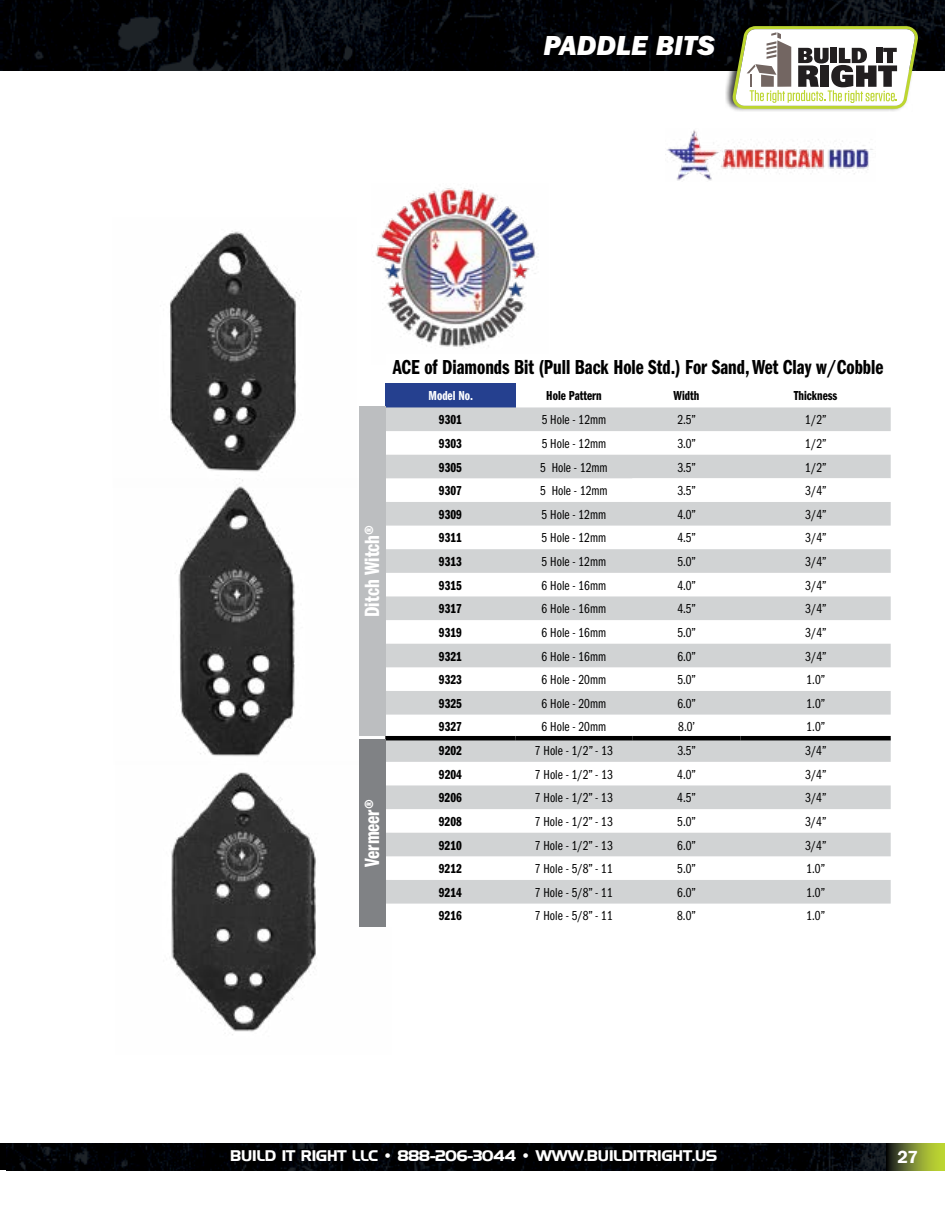
<style>
.page{position:relative;width:945px;height:1215px;background:#fff}
.page>*{position:absolute;margin:0;border:0;box-sizing:border-box;transform-origin:0 0}
.t1{font:italic 800 28.5px "Franklin Gothic";color:#fff}
.t2{font:21.3px "Franklin Gothic Demi Cmpr";color:#fff}
.t3{font:21px "Franklin Gothic Demi Cmpr";color:#000}
.t4{font:600 18px "Franklin Gothic";color:#fff}
.t5{font:700 15px "Hanzel";color:#fff}
.t6{font:13.5px "Franklin Gothic Book Cmpr";color:#000}
.t7{font:13.5px "Franklin Gothic Demi Cmpr";color:#000}
.t8{font:13.5px "Franklin Gothic Demi Cmpr";color:#fff}
</style>
<div class="page">
<img style="left:6px;top:1143px;width:881px;height:27px">
<div style="left:228px;top:1149px;width:488px;height:11px;background:#000"></div>
<img style="left:0;top:0;width:945px;height:71px">
<div style="left:725px;top:19px;width:193px;height:93px;background:#000;opacity:.75"></div>
<svg style="left:733px;top:26px;width:185px;height:83px"></svg>
<svg style="left:887px;top:1143px;width:58px;height:27px;background:#7a892f"></svg>
<img style="left:667px;top:130px;width:206px;height:51px">
<img style="left:171px;top:772px;width:145px;height:263px">
<img style="left:170px;top:231px;width:130px;height:248px">
<img style="left:178px;top:480px;width:207px;height:277px">
<img style="left:375px;top:188px;width:162px;height:160px">
<div style="left:385px;top:383px;width:131px;height:24px;background:#25408f"></div>
<svg style="left:385px;top:407px;width:506px;height:497px;fill:#d1d3d4"></svg>
<svg style="left:632px;top:478px;width:259px;height:24px"></svg>
<hr style="left:385px;top:736px;width:131px;height:4px;background:#000">
<hr style="left:516px;top:736px;width:116px;height:4px;background:#000">
<hr style="left:632px;top:736px;width:108px;height:4px;background:#000">
<hr style="left:740px;top:736px;width:151px;height:4px;background:#000">
<div style="left:359px;top:406px;width:26px;height:330px;background:#bcbec0"></div>
<div style="left:359px;top:740px;width:26px;height:187px;background:#808285"></div>
<div style="left:541px;top:35px;width:173px;height:19px;background:#000"></div>
<h1 class="t1" style="left:543px;top:29px;width:173px">PADDLE BITS</h1>
<h2 class="t2" style="left:360px;top:617px;width:94px;rotate:-90deg">Ditch Witch®</h2>
<h2 class="t2" style="left:360px;top:867px;width:69px;rotate:-90deg">Vermeer®</h2>
<h3 class="t3" style="left:393px;top:355px;width:492px">ACE of Diamonds Bit (Pull Back Hole Std.) For Sand, Wet Clay w/Cobble</h3>
<p class="t8" style="left:429px;top:388px;width:46px">Model No.</p>
<p class="t7" style="left:546px;top:388px;width:57px">Hole Pattern</p>
<p class="t7" style="left:673px;top:388px;width:28px">Width</p>
<p class="t7" style="left:794px;top:388px;width:45px">Thickness</p>
<p class="t7" style="left:439px;top:412px;width:25px">9301</p>
<p class="t6" style="left:542px;top:413px;width:66px">5 Hole - 12mm</p>
<p class="t6" style="left:677px;top:413px;width:20px">2.5”</p>
<p class="t6" style="left:805px;top:413px;width:23px">1/2”</p>
<p class="t7" style="left:439px;top:436px;width:25px">9303</p>
<p class="t6" style="left:542px;top:436px;width:66px">5 Hole - 12mm</p>
<p class="t6" style="left:677px;top:436px;width:20px">3.0”</p>
<p class="t6" style="left:805px;top:436px;width:23px">1/2”</p>
<p class="t7" style="left:439px;top:460px;width:25px">9305</p>
<p class="t6" style="left:540px;top:460px;width:69px">5 Hole - 12mm</p>
<p class="t6" style="left:677px;top:460px;width:20px">3.5”</p>
<p class="t6" style="left:805px;top:460px;width:23px">1/2”</p>
<p class="t7" style="left:439px;top:483px;width:25px">9307</p>
<p class="t6" style="left:540px;top:483px;width:69px">5 Hole - 12mm</p>
<p class="t6" style="left:677px;top:483px;width:20px">3.5”</p>
<p class="t6" style="left:805px;top:483px;width:23px">3/4”</p>
<p class="t7" style="left:439px;top:507px;width:25px">9309</p>
<p class="t6" style="left:542px;top:507px;width:66px">5 Hole - 12mm</p>
<p class="t6" style="left:677px;top:507px;width:20px">4.0”</p>
<p class="t6" style="left:805px;top:507px;width:23px">3/4”</p>
<p class="t7" style="left:439px;top:531px;width:25px">9311</p>
<p class="t6" style="left:542px;top:531px;width:66px">5 Hole - 12mm</p>
<p class="t6" style="left:677px;top:531px;width:20px">4.5”</p>
<p class="t6" style="left:805px;top:531px;width:23px">3/4”</p>
<p class="t7" style="left:439px;top:554px;width:25px">9313</p>
<p class="t6" style="left:542px;top:554px;width:66px">5 Hole - 12mm</p>
<p class="t6" style="left:677px;top:554px;width:20px">5.0”</p>
<p class="t6" style="left:805px;top:554px;width:23px">3/4”</p>
<p class="t7" style="left:439px;top:578px;width:25px">9315</p>
<p class="t6" style="left:542px;top:578px;width:66px">6 Hole - 16mm</p>
<p class="t6" style="left:677px;top:578px;width:20px">4.0”</p>
<p class="t6" style="left:805px;top:578px;width:23px">3/4”</p>
<p class="t7" style="left:439px;top:601px;width:25px">9317</p>
<p class="t6" style="left:542px;top:602px;width:66px">6 Hole - 16mm</p>
<p class="t6" style="left:677px;top:602px;width:20px">4.5”</p>
<p class="t6" style="left:805px;top:602px;width:23px">3/4”</p>
<p class="t7" style="left:439px;top:625px;width:25px">9319</p>
<p class="t6" style="left:542px;top:625px;width:66px">6 Hole - 16mm</p>
<p class="t6" style="left:677px;top:625px;width:20px">5.0”</p>
<p class="t6" style="left:805px;top:625px;width:23px">3/4”</p>
<p class="t7" style="left:439px;top:649px;width:25px">9321</p>
<p class="t6" style="left:542px;top:649px;width:66px">6 Hole - 16mm</p>
<p class="t6" style="left:677px;top:649px;width:20px">6.0”</p>
<p class="t6" style="left:805px;top:649px;width:23px">3/4”</p>
<p class="t7" style="left:439px;top:672px;width:25px">9323</p>
<p class="t6" style="left:542px;top:672px;width:66px">6 Hole - 20mm</p>
<p class="t6" style="left:677px;top:672px;width:20px">5.0”</p>
<p class="t6" style="left:807px;top:672px;width:20px">1.0”</p>
<p class="t7" style="left:439px;top:696px;width:25px">9325</p>
<p class="t6" style="left:542px;top:696px;width:66px">6 Hole - 20mm</p>
<p class="t6" style="left:677px;top:696px;width:20px">6.0”</p>
<p class="t6" style="left:807px;top:696px;width:20px">1.0”</p>
<p class="t7" style="left:439px;top:720px;width:25px">9327</p>
<p class="t6" style="left:542px;top:720px;width:66px">6 Hole - 20mm</p>
<p class="t6" style="left:678px;top:720px;width:18px">8.0’</p>
<p class="t6" style="left:807px;top:720px;width:20px">1.0”</p>
<p class="t7" style="left:439px;top:743px;width:25px">9202</p>
<p class="t6" style="left:535px;top:743px;width:79px">7 Hole - 1/2” - 13</p>
<p class="t6" style="left:677px;top:743px;width:20px">3.5”</p>
<p class="t6" style="left:805px;top:743px;width:23px">3/4”</p>
<p class="t7" style="left:439px;top:767px;width:25px">9204</p>
<p class="t6" style="left:535px;top:767px;width:79px">7 Hole - 1/2” - 13</p>
<p class="t6" style="left:677px;top:767px;width:20px">4.0”</p>
<p class="t6" style="left:805px;top:767px;width:23px">3/4”</p>
<p class="t7" style="left:439px;top:790px;width:25px">9206</p>
<p class="t6" style="left:535px;top:791px;width:79px">7 Hole - 1/2” - 13</p>
<p class="t6" style="left:677px;top:791px;width:20px">4.5”</p>
<p class="t6" style="left:805px;top:791px;width:23px">3/4”</p>
<p class="t7" style="left:439px;top:814px;width:25px">9208</p>
<p class="t6" style="left:535px;top:814px;width:79px">7 Hole - 1/2” - 13</p>
<p class="t6" style="left:677px;top:814px;width:20px">5.0”</p>
<p class="t6" style="left:805px;top:814px;width:23px">3/4”</p>
<p class="t7" style="left:439px;top:838px;width:25px">9210</p>
<p class="t6" style="left:535px;top:838px;width:79px">7 Hole - 1/2” - 13</p>
<p class="t6" style="left:677px;top:838px;width:20px">6.0”</p>
<p class="t6" style="left:805px;top:838px;width:23px">3/4”</p>
<p class="t7" style="left:439px;top:861px;width:25px">9212</p>
<p class="t6" style="left:535px;top:861px;width:79px">7 Hole - 5/8” - 11</p>
<p class="t6" style="left:677px;top:861px;width:20px">5.0”</p>
<p class="t6" style="left:806px;top:861px;width:20px">1.0”</p>
<p class="t7" style="left:439px;top:885px;width:25px">9214</p>
<p class="t6" style="left:535px;top:885px;width:79px">7 Hole - 5/8” - 11</p>
<p class="t6" style="left:677px;top:885px;width:20px">6.0”</p>
<p class="t6" style="left:806px;top:885px;width:20px">1.0”</p>
<p class="t7" style="left:439px;top:909px;width:25px">9216</p>
<p class="t6" style="left:535px;top:909px;width:79px">7 Hole - 5/8” - 11</p>
<p class="t6" style="left:677px;top:909px;width:20px">8.0”</p>
<p class="t6" style="left:806px;top:909px;width:20px">1.0”</p>
<p class="t5" style="left:230px;top:1147px;width:489px">BUILD IT RIGHT LLC • 888-206-3044 • WWW.BUILDITRIGHT.US</p>
<h3 class="t4" style="left:897px;top:1146px;width:22px">27</h3>
</div>
